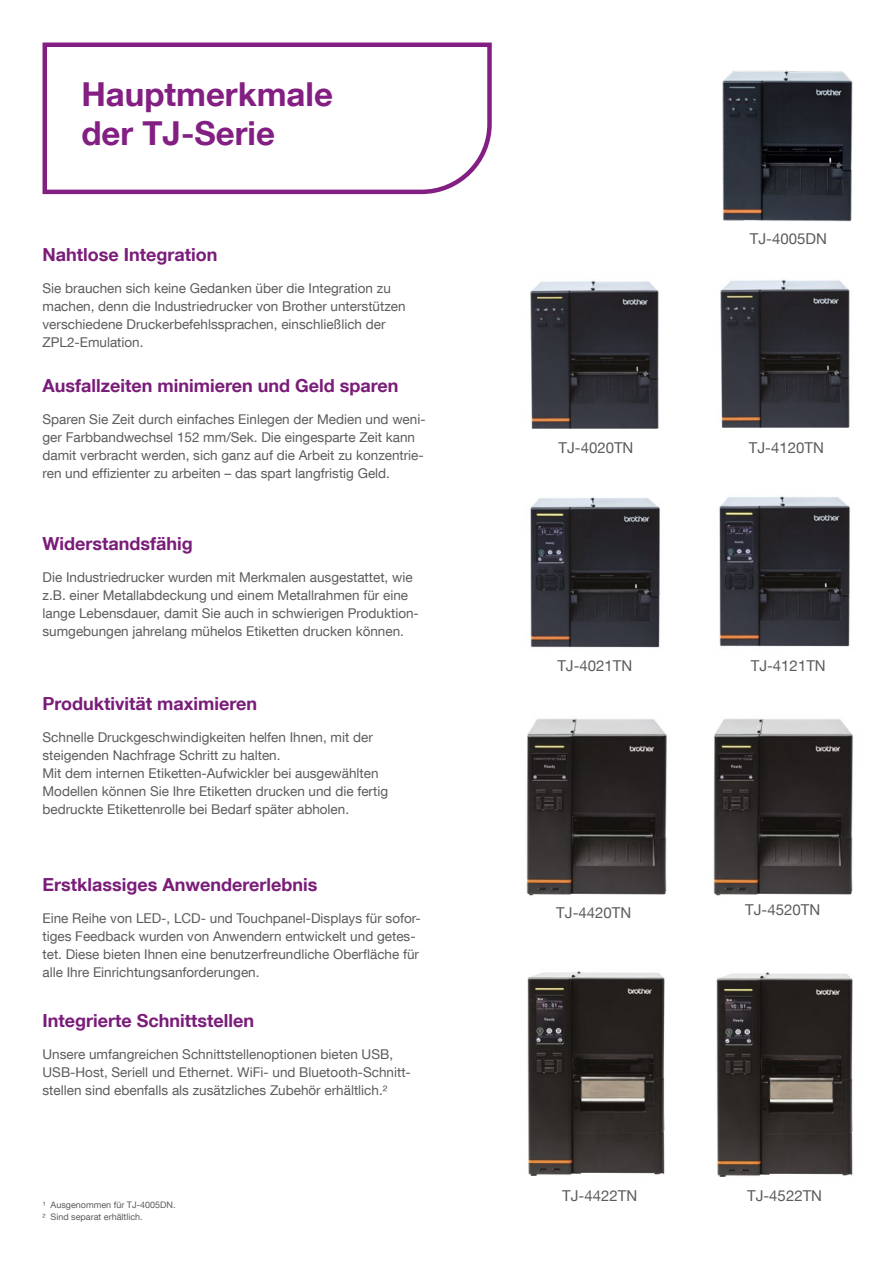
<style>
.page{position:relative;width:893px;height:1263px;background:#fff}
.page>*{position:absolute;margin:0;border:0;box-sizing:border-box;transform-origin:0 0}
.t1{font:700 33px/39px "Helvetica Neue LT Com";color:#831f82}
.t2{font:700 18px "Helvetica Neue LT Com";color:#7a1c79}
.t3{font:15px "Helvetica Neue LT Com";color:#5c5c5b}
.t4{font:13.5px/18px "Helvetica Neue LT Com";color:#5c5c5b}
.t5{font:9px/12px "Helvetica Neue LT Com";color:#5c5c5b}
</style>
<div class="page">
<svg style="left:42px;top:42px;width:450px;height:153px"></svg>
<img style="left:530px;top:280px;width:129px;height:149px">
<img style="left:530px;top:497px;width:130px;height:151px">
<img style="left:526px;top:718px;width:141px;height:178px">
<img style="left:527px;top:971px;width:138px;height:205px">
<img style="left:720px;top:279px;width:130px;height:149px">
<img style="left:719px;top:496px;width:131px;height:151px">
<img style="left:713px;top:718px;width:140px;height:178px">
<img style="left:716px;top:972px;width:137px;height:205px">
<img style="left:722px;top:70px;width:131px;height:152px">
<h1 class="t1" style="left:81px;top:74px;width:253px">Hauptmerkmale der TJ-Serie</h1>
<h2 class="t2" style="left:43px;top:244px;width:176px">Nahtlose Integration</h2>
<p class="t4" style="left:43px;top:279px;width:365px">Sie brauchen sich keine Gedanken über die Integration zu machen, denn die Industriedrucker von Brother unterstützen verschiedene Druckerbefehlssprachen, einschließlich der ZPL2-Emulation.</p>
<h2 class="t2" style="left:43px;top:374px;width:357px">Ausfallzeiten minimieren und Geld sparen</h2>
<p class="t4" style="left:43px;top:410px;width:385px">Sparen Sie Zeit durch einfaches Einlegen der Medien und weni&shy;ger Farbbandwechsel 152 mm/Sek. Die eingesparte Zeit kann damit verbracht werden, sich ganz auf die Arbeit zu konzentrie&shy;ren und effizienter zu arbeiten – das spart langfristig Geld.</p>
<h2 class="t2" style="left:43px;top:532px;width:152px">Widerstandsfähig</h2>
<p class="t4" style="left:43px;top:567px;width:378px">Die Industriedrucker wurden mit Merkmalen ausgestattet, wie z.B. einer Metallabdeckung und einem Metallrahmen für eine lange Lebensdauer, damit Sie auch in schwierigen Produktion&shy;sumgebungen jahrelang mühelos Etiketten drucken können.</p>
<h2 class="t2" style="left:43px;top:692px;width:216px">Produktivität maximieren</h2>
<p class="t4" style="left:43px;top:727px;width:347px">Schnelle Druckgeschwindigkeiten helfen Ihnen, mit der steigenden Nachfrage Schritt zu halten.<br>Mit dem internen Etiketten-Aufwickler bei ausgewählten Modellen können Sie Ihre Etiketten drucken und die fertig bedruckte Etikettenrolle bei Bedarf später abholen.</p>
<h2 class="t2" style="left:43px;top:873px;width:276px">Erstklassiges Anwendererlebnis</h2>
<p class="t4" style="left:43px;top:908px;width:380px">Eine Reihe von LED-, LCD- und Touchpanel-Displays für sofor&shy;tiges Feedback wurden von Anwendern entwickelt und getes&shy;tet. Diese bieten Ihnen eine benutzerfreundliche Oberfläche für alle Ihre Einrichtungsanforderungen.</p>
<h2 class="t2" style="left:43px;top:1009px;width:213px">Integrierte Schnittstellen</h2>
<p class="t4" style="left:43px;top:1044px;width:370px">Unsere umfangreichen Schnittstellenoptionen bieten USB,<br>USB-Host, Seriell und Ethernet. WiFi- und Bluetooth-Schnitt&shy;stellen sind ebenfalls als zusätzliches Zubehör erhältlich.²</p>
<p class="t5" style="left:43px;top:1199px;width:135px">¹ Ausgenommen für TJ-4005DN.<br>² Sind separat erhältlich.</p>
<p class="t3" style="left:750px;top:230px;width:78px">TJ-4005DN</p>
<p class="t3" style="left:558px;top:438px;width:77px">TJ-4020TN</p>
<p class="t3" style="left:749px;top:438px;width:77px">TJ-4120TN</p>
<p class="t3" style="left:557px;top:656px;width:77px">TJ-4021TN</p>
<p class="t3" style="left:751px;top:656px;width:77px">TJ-4121TN</p>
<p class="t3" style="left:556px;top:904px;width:77px">TJ-4420TN</p>
<p class="t3" style="left:745px;top:900px;width:77px">TJ-4520TN</p>
<p class="t3" style="left:562px;top:1186px;width:77px">TJ-4422TN</p>
<p class="t3" style="left:747px;top:1187px;width:77px">TJ-4522TN</p>
</div>
